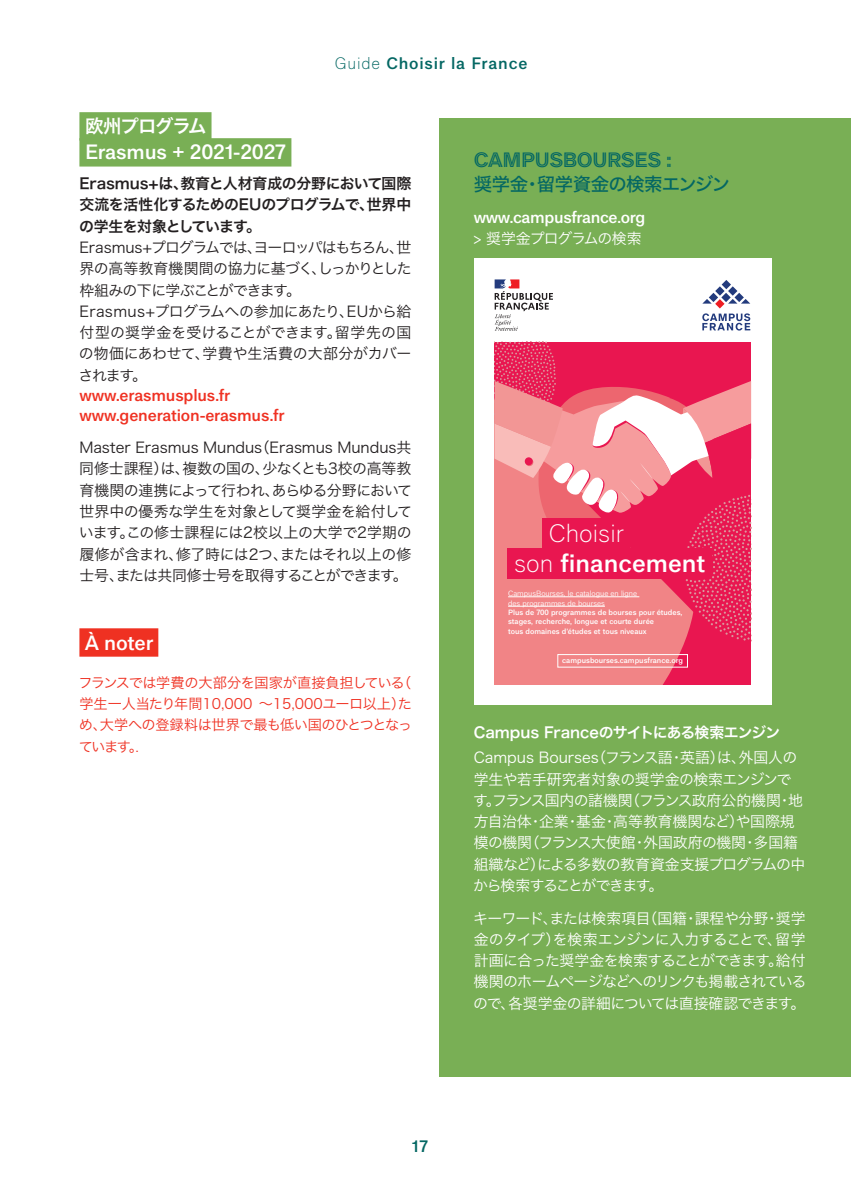
<style>
.page{position:relative;width:851px;height:1191px;background:#fff}
.page>*{position:absolute;margin:0;border:0;box-sizing:border-box;transform-origin:0 0}
.t1{font:600 24.4px "CAMPUS FRANCE SANS BETA 1";color:#fff}
.t2{font:200 24.4px "CAMPUS FRANCE SANS BETA 1";color:#fff}
.ST1_Vert{font:600 20px "CAMPUS FRANCE SANS BETA 1";letter-spacing:-.01em;color:#fff}
.Encadré_-_titre_-_P2{font:20px "Campus France Inline Beta AA";color:#046763}
.Encadré_-_titre_-_P2-2{font:18.4px "Hiragino Sans W5";letter-spacing:-.03em;color:#046763}
.ST1_Vert-2{font:18.4px "Hiragino Sans W6";letter-spacing:-.065em;color:#fff}
.lien_rouge{font:600 16px "CAMPUS FRANCE SANS BETA 1";letter-spacing:-.01em;color:#ef3122}
.t3{font:600 16px "CAMPUS FRANCE SANS BETA 1";letter-spacing:.05em;color:#046763}
.Encadré_-_texte{font:600 16px "CAMPUS FRANCE SANS BETA 1";letter-spacing:-.02em;color:#fff}
.Encadré_-_texte-2{font:14.8px/21.2px "Hiragino Sans W3";letter-spacing:-.035em;color:#fff}
.Texte_courant_-_espa{font:14.8px/21.2px "Hiragino Sans W3";letter-spacing:-.035em;color:#231f20;text-align:justify}
.Texte_courant{font:14.8px/21.2px "Hiragino Sans W3";letter-spacing:-.035em;color:#231f20;text-align:justify}
.Texte_courant-2{font:14.8px/21.2px "Hiragino Sans W6";letter-spacing:-.035em;color:#231f20;text-align:justify}
.Encadré_-_texte-3{font:14.8px/25.6px "Hiragino Sans W3";letter-spacing:-.005em;color:#fff}
.Encadré_-_texte-4{font:14.8px "Hiragino Sans W3";letter-spacing:-.065em;color:#fff}
.À_noter_-_Texte{font:14.2px/21.2px "Hiragino Sans W3";letter-spacing:-.03em;color:#ef3122;text-align:justify}
.t4{font:600 7.4px/9.4px "CAMPUS FRANCE SANS BETA 1";color:#fff}
.s1{font-weight:200}
.s2{font-family:"CAMPUS FRANCE SANS BETA 1";font-size:14px}
.s3{font-weight:400}
.s4{font-family:"Hiragino Sans W6"}
</style>
<div class="page">
<div style="left:79px;top:112px;width:132px;height:28px;background:#79af55"></div>
<div style="left:79px;top:138px;width:212px;height:28px;background:#79af55"></div>
<div style="left:79px;top:628px;width:79px;height:28px;background:#ef3122"></div>
<div style="left:439px;top:118px;width:411px;height:958px;background:#79af55"></div>
<div style="left:473px;top:258px;width:298px;height:447px;background:#fff"></div>
<div style="left:494px;top:342px;width:256px;height:342px;background:#e91650"></div>
<svg style="left:494px;top:641px;width:194px;height:43px;background:#f07e84"></svg>
<svg style="left:494px;top:279px;width:59px;height:52px"></svg>
<div style="left:557px;top:654px;width:130px;height:13px;border:1px solid #fff"></div>
<svg style="left:494px;top:342px;width:258px;height:299px"></svg>
<svg style="left:702px;top:280px;width:48px;height:50px"></svg>
<p class="t3" style="left:335px;top:52px;width:194px"><span class="s1">Guide</span> Choisir la France</p>
<p class="ST1_Vert-2" style="left:85px;top:110px;width:123px">欧州プログラム</p>
<p class="ST1_Vert" style="left:85px;top:137px;width:202px">Erasmus + 2021-2027</p>
<p class="Texte_courant-2" style="left:79px;top:172px;width:334px">Erasmus+は、教育と人材育成の分野において国際交流を活性化するためのEUのプログラムで、世界中の学生を対象としています。</p>
<p class="Texte_courant" style="left:79px;top:236px;width:334px">Erasmus+プログラムでは、ヨーロッパはもちろん、世界の高等教育機関間の協力に基づく、しっかりとした枠組みの下に学ぶことができます。</p>
<p class="Texte_courant" style="left:79px;top:299px;width:334px">Erasmus+プログラムへの参加にあたり、EUから給付型の奨学金を受けることができます。留学先の国の物価にあわせて、学費や生活費の大部分がカバーされます。</p>
<p class="lien_rouge" style="left:79px;top:383px;width:152px">www.erasmusplus.fr</p>
<p class="lien_rouge" style="left:79px;top:403px;width:206px">www.generation-erasmus.fr</p>
<p class="Texte_courant_-_espa" style="left:79px;top:436px;width:335px">Master Erasmus Mundus（Erasmus Mundus共同修士課程）は、複数の国の、少なくとも3校の高等教育機関の連携によって行われ、あらゆる分野において世界中の優秀な学生を対象として奨学金を給付しています。この修士課程には2校以上の大学で2学期の履修が含まれ、修了時には2つ、またはそれ以上の修士号、または共同修士号を取得することができます。</p>
<p class="ST1_Vert" style="left:85px;top:627px;width:70px">À noter</p>
<p class="À_noter_-_Texte" style="left:78px;top:671px;width:335px">フランスでは学費の大部分を国家が直接負担している（学生一人当たり年間10,000 ～15,000ユーロ以上）ため、大学への登録料は世界で最も低い国のひとつとなっています。<span class="s2">.</span></p>
<p class="Encadré_-_titre_-_P2" style="left:473px;top:144px;width:16px">CAMPUS</p>
<p class="Encadré_-_titre_-_P2" style="left:562px;top:144px;width:44px">BOURSES</p>
<p class="Encadré_-_titre_-_P2" style="left:666px;top:144px;width:7px">:</p>
<p class="Encadré_-_titre_-_P2-2" style="left:473px;top:168px;width:258px">奨学金・留学資金の検索エンジン</p>
<p class="Encadré_-_texte" style="left:473px;top:205px;width:173px">www.campusfrance.org</p>
<p class="Encadré_-_texte-4" style="left:473px;top:225px;width:169px">&gt; 奨学金プログラムの検索</p>
<p class="t2" style="left:548px;top:516px;width:76px">Choisir</p>
<p class="t1" style="left:514px;top:545px;width:192px"><span class="s1">son</span> financement</p>
<p class="t4" style="left:508px;top:588px;width:176px"><span class="s3">CampusBourses, le catalogue en ligne<br>des programmes de bourses<br></span>Plus de 700 programmes de bourses pour études, stages, recherche, longue et courte durée<br>tous domaines d’études et tous niveaux</p>
<p class="t4" style="left:562px;top:655px;width:122px">campusbourses.campusfrance.org</p>
<p class="Encadré_-_texte-3" style="left:473px;top:718px;width:325px"><span class="s4">Campus Franceのサイトにある検索エンジン<br></span>Campus Bourses（フランス語・英語）は、外国人の</p>
<p class="Encadré_-_texte-2" style="left:473px;top:767px;width:333px">学生や若手研究者対象の奨学金の検索エンジンです。フランス国内の諸機関（フランス政府公的機関・地方自治体・企業・基金・高等教育機関など）や国際規模の機関（フランス大使館・外国政府の機関・多国籍組織など）による多数の教育資金支援プログラムの中から検索することができます。</p>
<p class="Encadré_-_texte-2" style="left:473px;top:906px;width:334px;text-align:justify">キーワード、または検索項目（国籍・課程や分野・奨学金のタイプ）を検索エンジンに入力することで、留学計画に合った奨学金を検索することができます。給付機関のホームページなどへのリンクも掲載されているので、各奨学金の詳細については直接確認できます。</p>
<p class="t3" style="left:411px;top:1134px;width:18px">17</p>
</div>
